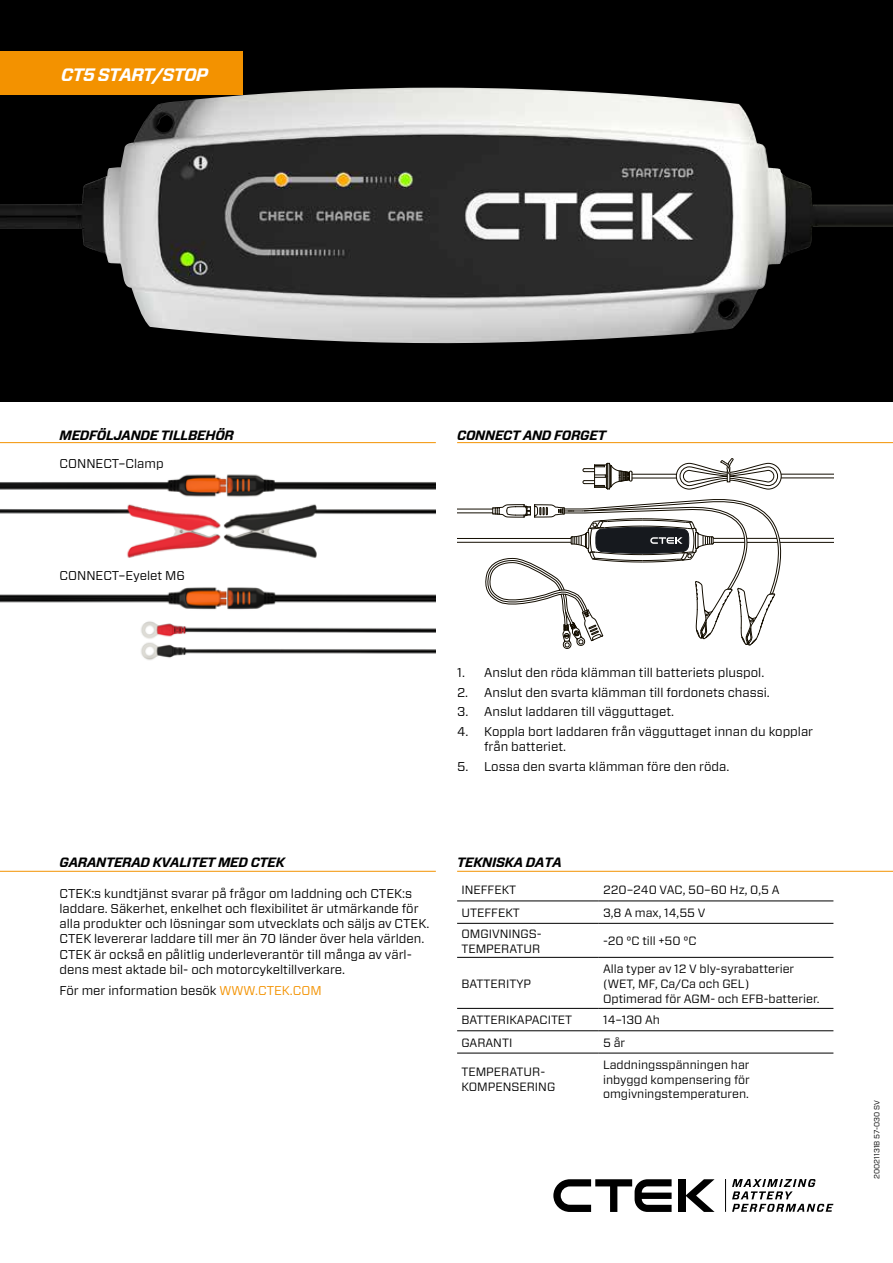
<style>
.page{position:relative;width:893px;height:1263px;background:#fff}
.page>*{position:absolute;margin:0;border:0;box-sizing:border-box;transform-origin:0 0}
.t1{font:italic 700 18px "Forza";letter-spacing:-.04em;color:#fff}
.t2{font:italic 700 13.5px "Forza";letter-spacing:-.02em;color:#000}
.t3{font:12.75px/15.3px "Forza";color:#000}
.t4{font:12px/14.9px "Forza";color:#000}
.t5{font:7.5px "Forza";color:#000}
.s1{color:#f39200}
</style>
<div class="page">
<img style="left:0;top:474px;width:436px;height:84px">
<img style="left:0;top:587px;width:436px;height:73px">
<div style="left:0;top:0;width:893px;height:401px;background:#000"></div>
<img style="left:0;top:88px;width:893px;height:256px">
<div style="left:0;top:52px;width:242px;height:43px;background:#f39200"></div>
<div style="left:678px;top:1179px;width:7px;height:33px;background:#000"></div>
<svg style="left:685px;top:1179px;width:30px;height:33px"></svg>
<svg style="left:553px;top:1179px;width:119px;height:33px"></svg>
<svg style="left:732px;top:1179px;width:101px;height:33px"></svg>
<hr style="left:725px;top:1179px;width:1px;height:33px;background:#000">
<hr style="left:780px;top:542px;width:53px;height:1px;background:#130d00">
<hr style="left:779px;top:538px;width:54px;height:1px;background:#130d00">
<hr style="left:457px;top:538px;width:114px;height:1px;background:#130d00">
<hr style="left:457px;top:542px;width:114px;height:1px;background:#130d00">
<hr style="left:457px;top:513px;width:36px;height:1px;background:#130d00">
<hr style="left:457px;top:509px;width:36px;height:1px;background:#130d00">
<svg style="left:676px;top:458px;width:105px;height:31px"></svg>
<hr style="left:632px;top:474px;width:44px;height:1px;background:#130d00">
<hr style="left:632px;top:478px;width:44px;height:1px;background:#130d00">
<svg style="left:583px;top:463px;width:50px;height:27px"></svg>
<hr style="left:781px;top:478px;width:52px;height:1px;background:#130d00">
<hr style="left:781px;top:474px;width:52px;height:1px;background:#130d00">
<svg style="left:484px;top:499px;width:305px;height:150px"></svg>
<hr style="left:457px;top:442px;width:436px;height:1px;background:#f39200">
<hr style="left:0;top:442px;width:436px;height:1px;background:#f39200">
<hr style="left:457px;top:871px;width:436px;height:1px;background:#f39200">
<hr style="left:0;top:871px;width:436px;height:1px;background:#f39200">
<hr style="left:457px;top:923px;width:142px;height:1px;background:#000">
<hr style="left:599px;top:923px;width:234px;height:1px;background:#000">
<hr style="left:457px;top:957px;width:142px;height:1px;background:#000">
<hr style="left:599px;top:957px;width:234px;height:1px;background:#000">
<hr style="left:457px;top:1008px;width:142px;height:1px;background:#000">
<hr style="left:599px;top:1008px;width:234px;height:1px;background:#000">
<hr style="left:457px;top:1030px;width:142px;height:1px;background:#000">
<hr style="left:599px;top:1030px;width:234px;height:1px;background:#000">
<hr style="left:457px;top:1053px;width:142px;height:1px;background:#000">
<hr style="left:599px;top:1053px;width:234px;height:1px;background:#000">
<hr style="left:457px;top:900px;width:142px;height:1px;background:#000">
<hr style="left:599px;top:900px;width:234px;height:1px;background:#000">
<h1 class="t1" style="left:61px;top:62px;width:148px">CT5 START/STOP</h1>
<p class="t2" style="left:60px;top:426px;width:176px">MEDFÖLJANDE TILLBEHÖR</p>
<p class="t3" style="left:60px;top:456px;width:106px">CONNECT–Clamp</p>
<p class="t2" style="left:457px;top:426px;width:150px">CONNECT AND FORGET</p>
<p class="t3" style="left:60px;top:568px;width:127px">CONNECT–Eyelet M6</p>
<p class="t3" style="left:457px;top:665px;width:309px">1. Anslut den röda klämman till batteriets pluspol.</p>
<p class="t3" style="left:457px;top:684px;width:314px">2. Anslut den svarta klämman till fordonets chassi.</p>
<p class="t3" style="left:457px;top:704px;width:219px">3. Anslut laddaren till vägguttaget.</p>
<p class="t3" style="left:484px;top:723px;width:331px;text-indent:-27px">4. Koppla bort laddaren från vägguttaget innan du kopplar från batteriet.</p>
<p class="t3" style="left:457px;top:758px;width:274px">5. Lossa den svarta klämman före den röda.</p>
<p class="t2" style="left:60px;top:853px;width:227px">GARANTERAD KVALITET MED CTEK</p>
<p class="t3" style="left:60px;top:885px;width:371px">CTEK:s kundtjänst svarar på frågor om laddning och CTEK:s laddare. Säkerhet, enkelhet och flexibilitet är utmärkande för alla produkter och lösningar som utvecklats och säljs av CTEK.<br>CTEK levererar laddare till mer än 70 länder över hela världen.<br>CTEK är också en pålitlig underleverantör till många av värl&shy;dens mest aktade bil- och motorcykeltillverkare.</p>
<p class="t3" style="left:60px;top:983px;width:264px">För mer information besök <span class="s1">WWW.CTEK.COM</span></p>
<p class="t2" style="left:457px;top:853px;width:106px">TEKNISKA DATA</p>
<p class="t4" style="left:461px;top:882px;width:56px">INEFFEKT</p>
<p class="t4" style="left:603px;top:882px;width:178px">220–240 VAC, 50–60 Hz, 0,5 A</p>
<p class="t4" style="left:461px;top:905px;width:60px">UTEFFEKT</p>
<p class="t4" style="left:603px;top:905px;width:104px">3,8 A max, 14,55 V</p>
<p class="t4" style="left:461px;top:926px;width:82px">OMGIVNINGS-<br>TEMPERATUR</p>
<p class="t4" style="left:603px;top:933px;width:95px">-20 °C till +50 °C</p>
<p class="t4" style="left:461px;top:976px;width:71px">BATTERITYP</p>
<p class="t4" style="left:603px;top:961px;width:218px">Alla typer av 12 V bly-syrabatterier (WET, MF, Ca/Ca och GEL)<br>Optimerad för AGM- och EFB-batterier.</p>
<p class="t4" style="left:461px;top:1012px;width:112px">BATTERIKAPACITET</p>
<p class="t4" style="left:603px;top:1012px;width:59px">14–130 Ah</p>
<p class="t4" style="left:461px;top:1035px;width:52px">GARANTI</p>
<p class="t4" style="left:603px;top:1035px;width:24px">5 år</p>
<p class="t4" style="left:461px;top:1064px;width:95px">TEMPERATUR-<br>KOMPENSERING</p>
<p class="t4" style="left:603px;top:1057px;width:148px;text-align:justify">Laddningsspänningen har inbyggd kompensering för omgivningstemperaturen.</p>
<p class="t5" style="left:872px;top:1179px;width:80px;rotate:-90deg">20021131B 57-030 SV</p>
</div>
